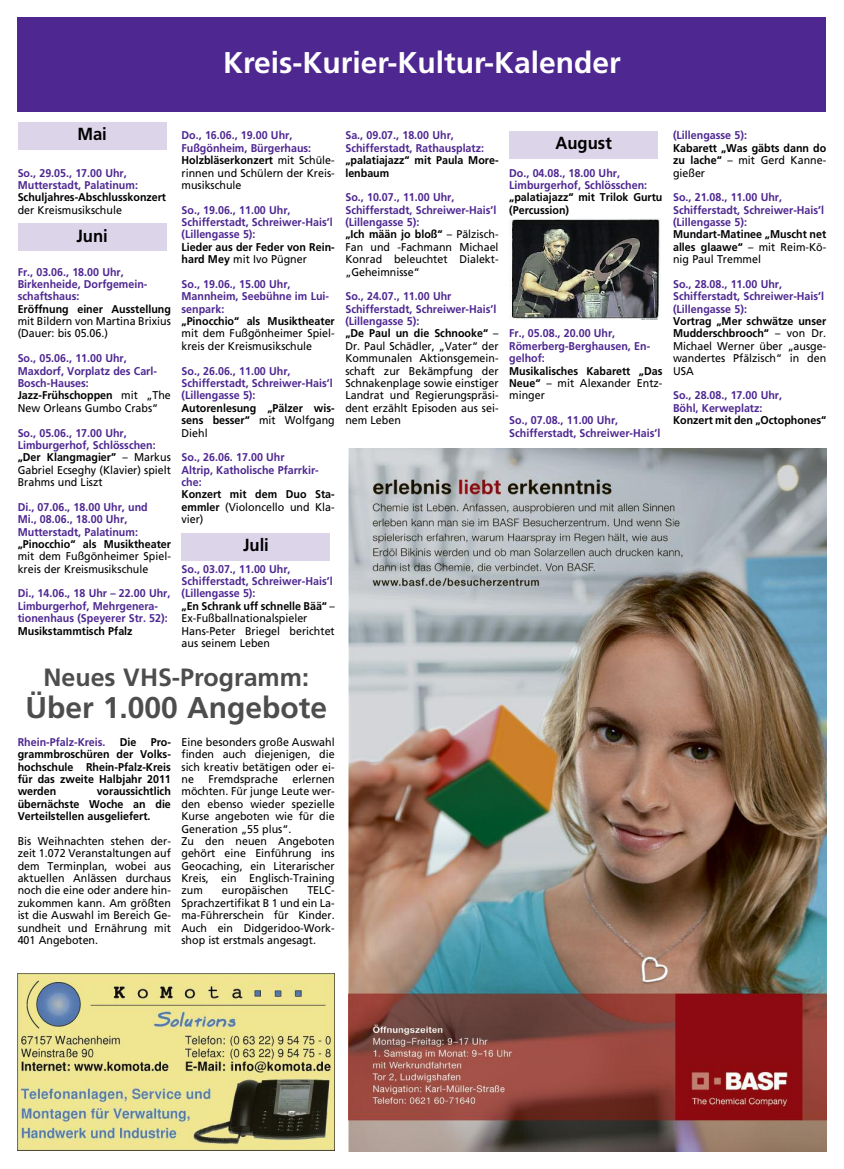
<style>
.page{position:relative;width:844px;height:1169px;background:#fff}
.page>*{position:absolute;margin:0;border:0;box-sizing:border-box;transform-origin:0 0}
.t1{font:700 30px "Frutiger";color:#fff}
.t2{font:700 30px "Frutiger";color:#4d4d4d}
.t3{font:700 25px "Frutiger";color:#4d4d4d}
.t4{font:700 17.5px "Frutiger";color:#000;scale:.95 1}
.t5{font:11.25px/12.4px "Frutiger";color:#000;scale:.95 1}
.t6{font:700 11.25px/12.4px "Frutiger";color:#4e2791;scale:.95 1}
.t7{font:700 11.25px/12.4px "Frutiger";color:#000;text-align:justify;scale:.95 1}
.s1{color:#000}
.s2{font-weight:400;color:#000}
.s3{font-weight:700;color:#4e2791}
.s4{font-weight:700}
.s5{font-weight:400}
</style>
<div class="page">
<div style="left:18px;top:122px;width:149px;height:27px;background:#dcd4e9"></div>
<div style="left:18px;top:223px;width:149px;height:28px;background:#dcd4e9"></div>
<div style="left:182px;top:533px;width:148px;height:27px;background:#dcd4e9"></div>
<div style="left:509px;top:131px;width:149px;height:27px;background:#dcd4e9"></div>
<img style="left:510px;top:219px;width:151px;height:100px">
<div style="left:18px;top:18px;width:808px;height:94px;background:#4e2791"></div>
<img style="left:18px;top:974px;width:317px;height:176px">
<img style="left:348px;top:448px;width:478px;height:703px">
<h1 class="t1" style="left:223px;top:50px;width:399px">Kreis-Kurier-Kultur-Kalender</h1>
<h3 class="t4" style="left:77px;top:127px;width:33px">Mai</h3>
<p class="t6" style="left:18px;top:167px;width:128px">So., 29.05., 17.00 Uhr,<br>Mutterstadt, Palatinum:</p>
<p class="t7" style="left:18px;top:192px;width:158px">Schuljahres-Abschlusskonzert</p>
<p class="t5" style="left:18px;top:204px;width:111px">der Kreismusikschule</p>
<h3 class="t4" style="left:76px;top:229px;width:35px">Juni</h3>
<p class="t6" style="left:18px;top:266px;width:138px">Fr., 03.06., 18.00 Uhr,<br>Birkenheide, Dorfgemein&shy;schaftshaus:</p>
<p class="t7" style="left:18px;top:303px;width:163px">Eröffnung einer Ausstellung</p>
<p class="t5" style="left:18px;top:316px;width:163px">mit Bildern von Martina Brixius (Dauer: bis 05.06.)</p>
<p class="t6" style="left:18px;top:353px;width:163px">So., 05.06., 11.00 Uhr,<br>Maxdorf, Vorplatz des Carl-<br>Bosch-Hauses:<br><span class="s1">Jazz-Frühschoppen</span> <span class="s2">mit „The<br>New Orleans Gumbo Crabs“</span></p>
<p class="t5" style="left:18px;top:427px;width:163px"><span class="s3">So., 05.06., 17.00 Uhr,<br>Limburgerhof, Schlösschen: </span><span class="s4">„Der Klangmagier”</span> – Markus<br>Gabriel Ecseghy (Klavier) spielt<br>Brahms und Liszt</p>
<p class="t6" style="left:18px;top:501px;width:138px">Di., 07.06., 18.00 Uhr, und<br>Mi., 08.06., 18.00 Uhr,<br>Mutterstadt, Palatinum:</p>
<p class="t7" style="left:18px;top:539px;width:163px">„Pinocchio“ als Musiktheater</p>
<p class="t5" style="left:18px;top:551px;width:163px">mit dem Fußgönheimer Spiel&shy;kreis der Kreismusikschule</p>
<p class="t6" style="left:18px;top:588px;width:162px">Di., 14.06., 18 Uhr – 22.00 Uhr,<br>Limburgerhof, Mehrgenera&shy;tionenhaus (Speyerer Str. 52):</p>
<p class="t7" style="left:18px;top:625px;width:122px">Musikstammtisch Pfalz</p>
<p class="t5" style="left:182px;top:130px;width:163px"><span class="s3">Do., 16.06., 19.00 Uhr,<br>Fußgönheim, Bürgerhaus:<br></span><span class="s4">Holzbläserkonzert</span> mit Schüle&shy;rinnen und Schülern der Kreis&shy;musikschule</p>
<p class="t6" style="left:182px;top:204px;width:161px">So., 19.06., 11.00 Uhr,<br>Schifferstadt, Schreiwer-Hais’l (Lillengasse 5):</p>
<p class="t7" style="left:182px;top:242px;width:163px">Lieder aus der Feder von Rein&shy;hard Mey <span class="s5">mit Ivo Pügner</span></p>
<p class="t6" style="left:182px;top:279px;width:157px">So., 19.06., 15.00 Uhr,<br>Mannheim, Seebühne im Lui&shy;senpark:</p>
<p class="t7" style="left:182px;top:316px;width:163px">„Pinocchio“ als Musiktheater</p>
<p class="t5" style="left:182px;top:328px;width:163px">mit dem Fußgönheimer Spiel&shy;kreis der Kreismusikschule</p>
<p class="t6" style="left:182px;top:365px;width:161px">So., 26.06., 11.00 Uhr,<br>Schifferstadt, Schreiwer-Hais’l (Lillengasse 5):</p>
<p class="t7" style="left:182px;top:402px;width:163px">Autorenlesung „Pälzer wis&shy;sens besser“ <span class="s5">mit Wolfgang Diehl</span></p>
<p class="t6" style="left:182px;top:452px;width:146px">So., 26.06. 17.00 Uhr<br>Altrip, Katholische Pfarrkir&shy;che:</p>
<p class="t7" style="left:182px;top:489px;width:163px">Konzert mit dem Duo Sta&shy;emmler <span class="s5">(Violoncello und Kla&shy;vier)</span></p>
<p class="t5" style="left:182px;top:563px;width:163px"><span class="s3">So., 03.07., 11.00 Uhr,<br>Schifferstadt, Schreiwer-Hais’l (Lillengasse 5):<br></span><span class="s4">„En Schrank uff schnelle Bää“</span> –<br>Ex-Fußballnationalspieler<br>Hans-Peter Briegel berichtet aus seinem Leben</p>
<h3 class="t4" style="left:243px;top:538px;width:29px">Juli</h3>
<h2 class="t3" style="left:43px;top:667px;width:267px">Neues VHS-Programm:</h2>
<h1 class="t2" style="left:25px;top:696px;width:303px">Über 1.000 Angebote</h1>
<p class="t6" style="left:18px;top:737px;width:94px">Rhein-Pfalz-Kreis.</p>
<p class="t7" style="left:120px;top:737px;width:19px">Die</p>
<p class="t7" style="left:18px;top:737px;width:163px;text-indent:133px">Pro&shy;grammbroschüren der Volks&shy;hochschule Rhein-Pfalz-Kreis für das zweite Halbjahr 2011 werden</p>
<p class="t7" style="left:18px;top:786px;width:163px;text-indent:79px">voraussichtlich übernächste Woche an die Verteilstellen ausgeliefert.</p>
<p class="t5" style="left:18px;top:836px;width:163px;text-align:justify">Bis Weihnachten stehen der&shy;zeit 1.072 Veranstaltungen auf dem Terminplan, wobei aus aktuellen Anlässen durchaus noch die eine oder andere hin&shy;zukommen kann. Am größten ist die Auswahl im Bereich Ge&shy;sundheit und Ernährung mit 401 Angeboten.</p>
<p class="t5" style="left:181px;top:737px;width:163px;text-align:justify">Eine besonders große Auswahl finden auch diejenigen, die sich kreativ betätigen oder ei&shy;ne</p>
<p class="t5" style="left:181px;top:774px;width:163px;text-indent:111px">erlernen möchten. Für junge Leute wer&shy;den ebenso wieder spezielle<br>Kurse angeboten wie für die<br>Generation „55 plus“.<br>Zu den neuen Angeboten gehört eine Einführung ins<br>Geocaching, ein Literarischer<br>Kreis, ein Englisch-Training zum</p>
<p class="t5" style="left:208px;top:774px;width:75px">Fremdsprache</p>
<p class="t5" style="left:222px;top:885px;width:71px">europäischen</p>
<p class="t5" style="left:181px;top:885px;width:163px;text-align:justify;text-indent:126px">TELC-Sprachzertifikat B 1 und ein La&shy;ma-Führerschein für Kinder.<br>Auch ein Didgeridoo-Work&shy;shop ist erstmals angesagt.</p>
<p class="t6" style="left:345px;top:130px;width:147px">Sa., 09.07., 18.00 Uhr,<br>Schifferstadt, Rathausplatz:</p>
<p class="t7" style="left:345px;top:155px;width:163px">„palatiajazz“ mit Paula More&shy;lenbaum</p>
<p class="t5" style="left:345px;top:192px;width:163px"><span class="s3">So., 10.07., 11.00 Uhr,<br>Schifferstadt, Schreiwer-Hais’l (Lillengasse 5):<br></span><span class="s4">„Ich mään jo bloß“</span> – Pälzisch-<br>Fan und -Fachmann Michael<br>Konrad beleuchtet Dialekt-„Geheimnisse“</p>
<p class="t5" style="left:345px;top:291px;width:163px"><span class="s3">So., 24.07., 11.00 Uhr<br>Schifferstadt, Schreiwer-Hais’l (Lillengasse 5):<br></span><span class="s4">„De Paul un die Schnooke“</span> –<br>Dr. Paul Schädler, „Vater“ der<br>Kommunalen Aktionsgemein&shy;schaft zur Bekämpfung der<br>Schnakenplage sowie einstiger<br>Landrat und Regierungspräsi&shy;dent erzählt Episoden aus sei&shy;nem Leben</p>
<h3 class="t4" style="left:555px;top:136px;width:61px">August</h3>
<p class="t6" style="left:509px;top:167px;width:147px">Do., 04.08., 18.00 Uhr,<br>Limburgerhof, Schlösschen:</p>
<p class="t7" style="left:509px;top:192px;width:163px">„palatiajazz“ mit Trilok Gurtu (Percussion)</p>
<p class="t6" style="left:509px;top:328px;width:150px">Fr., 05.08., 20.00 Uhr,<br>Römerberg-Berghausen, En&shy;gelhof:</p>
<p class="t7" style="left:509px;top:365px;width:163px">Musikalisches Kabarett „Das Neue“ <span class="s5">– mit Alexander Entz&shy;minger</span></p>
<p class="t6" style="left:509px;top:415px;width:161px">So., 07.08., 11.00 Uhr,<br>Schifferstadt, Schreiwer-Hais’l</p>
<p class="t6" style="left:673px;top:130px;width:79px">(Lillengasse 5):</p>
<p class="t7" style="left:673px;top:143px;width:163px">Kabarett „Was gäbts dann do zu lache“ <span class="s5">– mit Gerd Kanne&shy;gießer</span></p>
<p class="t6" style="left:673px;top:192px;width:161px">So., 21.08., 11.00 Uhr,<br>Schifferstadt, Schreiwer-Hais’l (Lillengasse 5):</p>
<p class="t7" style="left:673px;top:229px;width:163px">Mundart-Matinee „Muscht net alles glaawe“ <span class="s5">– mit Reim-Kö&shy;nig Paul Tremmel</span></p>
<p class="t6" style="left:673px;top:279px;width:161px">So., 28.08., 11.00 Uhr,<br>Schifferstadt, Schreiwer-Hais’l (Lillengasse 5):</p>
<p class="t5" style="left:673px;top:316px;width:163px;text-align:justify"><span class="s4">Vortrag „Mer schwätze unser Mudderschbrooch“</span> – von Dr.<br>Michael Werner über „ausge&shy;wandertes Pfälzisch“ in den USA</p>
<p class="t6" style="left:673px;top:390px;width:116px">So., 28.08., 17.00 Uhr,<br>Böhl, Kerweplatz:</p>
<p class="t7" style="left:673px;top:415px;width:163px">Konzert mit den „Octophones“</p>
</div>
